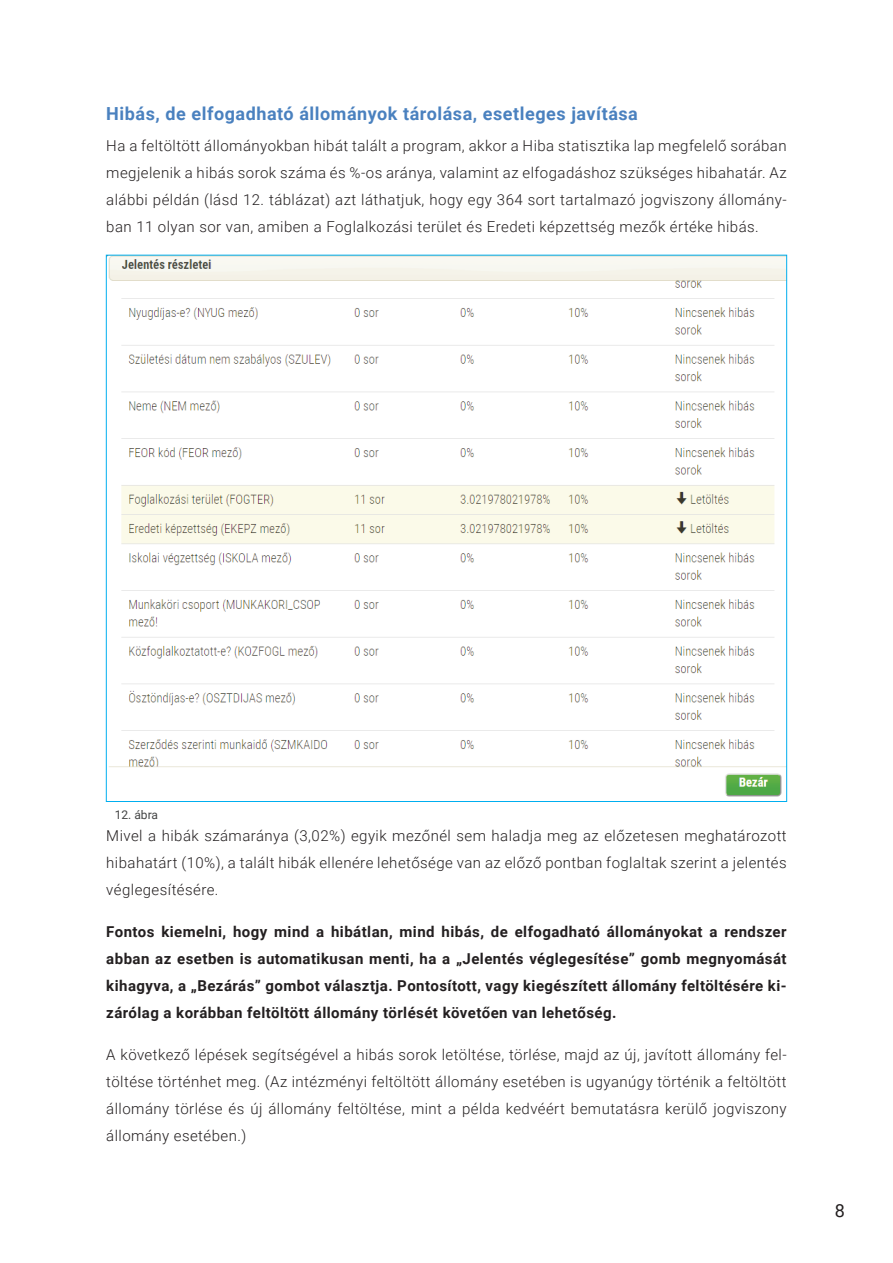
<style>
.page{position:relative;width:893px;height:1263px;background:#fff}
.page>*{position:absolute;margin:0;border:0;box-sizing:border-box;transform-origin:0 0}
.t1{font:700 18px "Roboto";letter-spacing:.03em;color:#4a81bf}
.t2{font:18px "Roboto";color:#231f20}
.t3{font:300 15px/27px "Roboto";letter-spacing:.03em;color:#231f20;text-align:justify}
.t4{font:700 15px/27px "Roboto";letter-spacing:.03em;color:#231f20;text-align:justify}
.t5{font:12px "Roboto";color:#434444}
</style>
<div class="page">
<img style="left:108px;top:257px;width:677px;height:540px">
<p class="t1" style="left:106px;top:101px;width:533px">Hibás, de elfogadható állományok tárolása, esetleges javítása</p>
<p class="t3" style="left:106px;top:132px;width:682px">Ha a feltöltött állományokban hibát talált a program, akkor a Hiba statisztika lap megfelelő sorában megjelenik a hibás sorok száma és %-os aránya, valamint az elfogadáshoz szükséges hibahatár. Az alábbi példán (lásd 12. táblázat) azt láthatjuk, hogy egy 364 sort tartalmazó jogviszony állomány&shy;ban 11 olyan sor van, amiben a Foglalkozási terület és Eredeti képzettség mezők értéke hibás.</p>
<p class="t5" style="left:115px;top:806px;width:45px">12. ábra</p>
<p class="t3" style="left:106px;top:822px;width:682px">Mivel a hibák számaránya (3,02%) egyik mezőnél sem haladja meg az előzetesen meghatározott hibahatárt (10%), a talált hibák ellenére lehetősége van az előző pontban foglaltak szerint a jelentés véglegesítésére.</p>
<p class="t4" style="left:106px;top:918px;width:682px">Fontos kiemelni, hogy mind a hibátlan, mind hibás, de elfogadható állományokat a rendszer abban az esetben is automatikusan menti, ha a „Jelentés véglegesítése” gomb megnyomását kihagyva, a „Bezárás” gombot választja. Pontosított, vagy kiegészített állomány feltöltésére ki&shy;zárólag a korábban feltöltött állomány törlését követően van lehetőség.</p>
<p class="t3" style="left:106px;top:1041px;width:682px">A következő lépések segítségével a hibás sorok letöltése, törlése, majd az új, javított állomány fel&shy;töltése történhet meg. (Az intézményi feltöltött állomány esetében is ugyanúgy történik a feltöltött állomány törlése és új állomány feltöltése, mint a példa kedvéért bemutatásra kerülő jogviszony állomány esetében.)</p>
<p class="t2" style="left:835px;top:1197px;width:12px">8</p>
</div>
